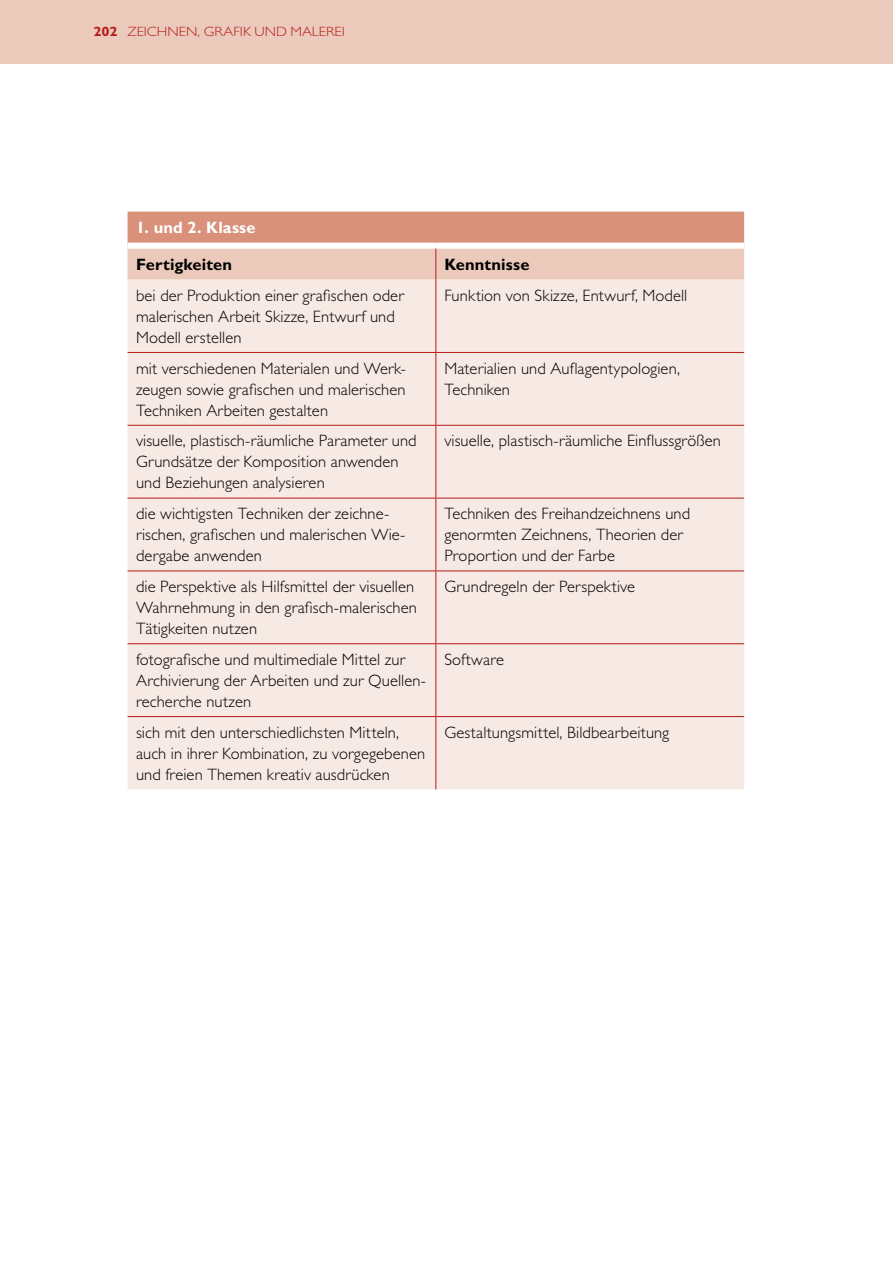
<style>
.page{position:relative;width:893px;height:1263px;background:#fff}
.page>*{position:absolute;margin:0;border:0;box-sizing:border-box;transform-origin:0 0}
.t1{font:300 16.5px/21px "Gill Sans Std";letter-spacing:.01em;color:#000}
.t2{font:700 16.5px "Gill Sans Std";letter-spacing:.005em;color:#000}
.t3{font:700 16.5px "Gill Sans Std";letter-spacing:.015em;color:#fff}
.t4{font:300 13.5px "Gill Sans Std";color:#b51d1c;scale:1.09 1}
.t5{font:700 13.5px "Gill Sans Std";color:#b51d1c;scale:1.09 1}
</style>
<div class="page">
<div style="left:0;top:0;width:893px;height:64px;background:#eccabb"></div>
<svg style="left:128px;top:212px;width:616px;height:68px;background:#e2ae9b"></svg>
<div style="left:128px;top:280px;width:616px;height:509px;background:#f7e9e3"></div>
<hr style="left:128px;top:425px;width:308px;height:1px;background:#b51d1c">
<hr style="left:436px;top:425px;width:308px;height:1px;background:#b51d1c">
<hr style="left:128px;top:498px;width:308px;height:1px;background:#b51d1c">
<hr style="left:436px;top:498px;width:308px;height:1px;background:#b51d1c">
<hr style="left:128px;top:570px;width:308px;height:1px;background:#b51d1c">
<hr style="left:436px;top:570px;width:308px;height:1px;background:#b51d1c">
<hr style="left:128px;top:643px;width:308px;height:1px;background:#b51d1c">
<hr style="left:436px;top:643px;width:308px;height:1px;background:#b51d1c">
<hr style="left:128px;top:716px;width:308px;height:1px;background:#b51d1c">
<hr style="left:436px;top:716px;width:308px;height:1px;background:#b51d1c">
<div style="left:128px;top:243px;width:308px;height:6px;background:#fff"></div>
<div style="left:436px;top:243px;width:308px;height:6px;background:#fff"></div>
<hr style="left:435px;top:249px;width:1px;height:31px;background:#b51d1c">
<hr style="left:435px;top:280px;width:1px;height:72px;background:#b51d1c">
<hr style="left:128px;top:352px;width:308px;height:1px;background:#b51d1c">
<hr style="left:436px;top:352px;width:308px;height:1px;background:#b51d1c">
<hr style="left:435px;top:353px;width:1px;height:72px;background:#b51d1c">
<hr style="left:435px;top:426px;width:1px;height:72px;background:#b51d1c">
<hr style="left:435px;top:498px;width:1px;height:72px;background:#b51d1c">
<hr style="left:435px;top:571px;width:1px;height:72px;background:#b51d1c">
<hr style="left:435px;top:644px;width:1px;height:72px;background:#b51d1c">
<hr style="left:435px;top:717px;width:1px;height:72px;background:#b51d1c">
<p class="t5" style="left:94px;top:24px;width:24px">202</p>
<p class="t4" style="left:128px;top:24px;width:201px">Zeichnen, Grafik u nd Malerei</p>
<p class="t3" style="left:136px;top:217px;width:121px">1. und 2. Klasse</p>
<p class="t2" style="left:136px;top:254px;width:97px">Fertigkeiten</p>
<p class="t2" style="left:444px;top:254px;width:87px">Kenntnisse</p>
<p class="t1" style="left:136px;top:285px;width:269px">bei der Produktion einer grafischen oder malerischen Arbeit Skizze, Entwurf und<br>Modell erstellen</p>
<p class="t1" style="left:444px;top:285px;width:245px">Funktion von Skizze, Entwurf, M odell</p>
<p class="t1" style="left:136px;top:358px;width:272px;text-align:justify">mit verschiedenen Materialen und Werk&shy;zeugen sowie grafischen und malerischen Techniken Arbeiten gestalten</p>
<p class="t1" style="left:444px;top:358px;width:237px">Materialien und Auflagentypologien,<br>Techniken</p>
<p class="t1" style="left:136px;top:430px;width:282px">visuelle, plastisch-räumliche Parameter und<br>Grundsätze der Komposition anwenden und Beziehungen analysieren</p>
<p class="t1" style="left:444px;top:430px;width:278px">visuelle, plastisch-räumliche Einflussgrößen</p>
<p class="t1" style="left:136px;top:503px;width:271px">die wichtigsten Techniken der zeichne&shy;rischen, grafischen und malerischen Wie&shy;dergabe anwenden</p>
<p class="t1" style="left:444px;top:503px;width:247px">Techniken des Freihandzeichnens und genormten Zeichnens, Theorien der<br>Proportion und der Farbe</p>
<p class="t1" style="left:136px;top:576px;width:282px">die Perspektive als H ilfsmittel der visuellen<br>Wahrnehmung in den grafisch-malerischen<br>Tätigkeiten nutzen</p>
<p class="t1" style="left:444px;top:576px;width:192px">Grundregeln der Perspektive</p>
<p class="t1" style="left:136px;top:649px;width:291px">fotografische und multimediale M ittel zur<br>Archivierung der Arbeiten und zur Quellen&shy;recherche nutzen</p>
<p class="t1" style="left:444px;top:649px;width:61px">Software</p>
<p class="t1" style="left:136px;top:722px;width:291px">sich mit den unterschiedlichsten M itteln, auch in ihrer Kombination, zu vorgegebenen und freien Themen kreativ ausdrücken</p>
<p class="t1" style="left:444px;top:722px;width:226px">Gestaltungsmittel, Bildbearbeitung</p>
</div>
